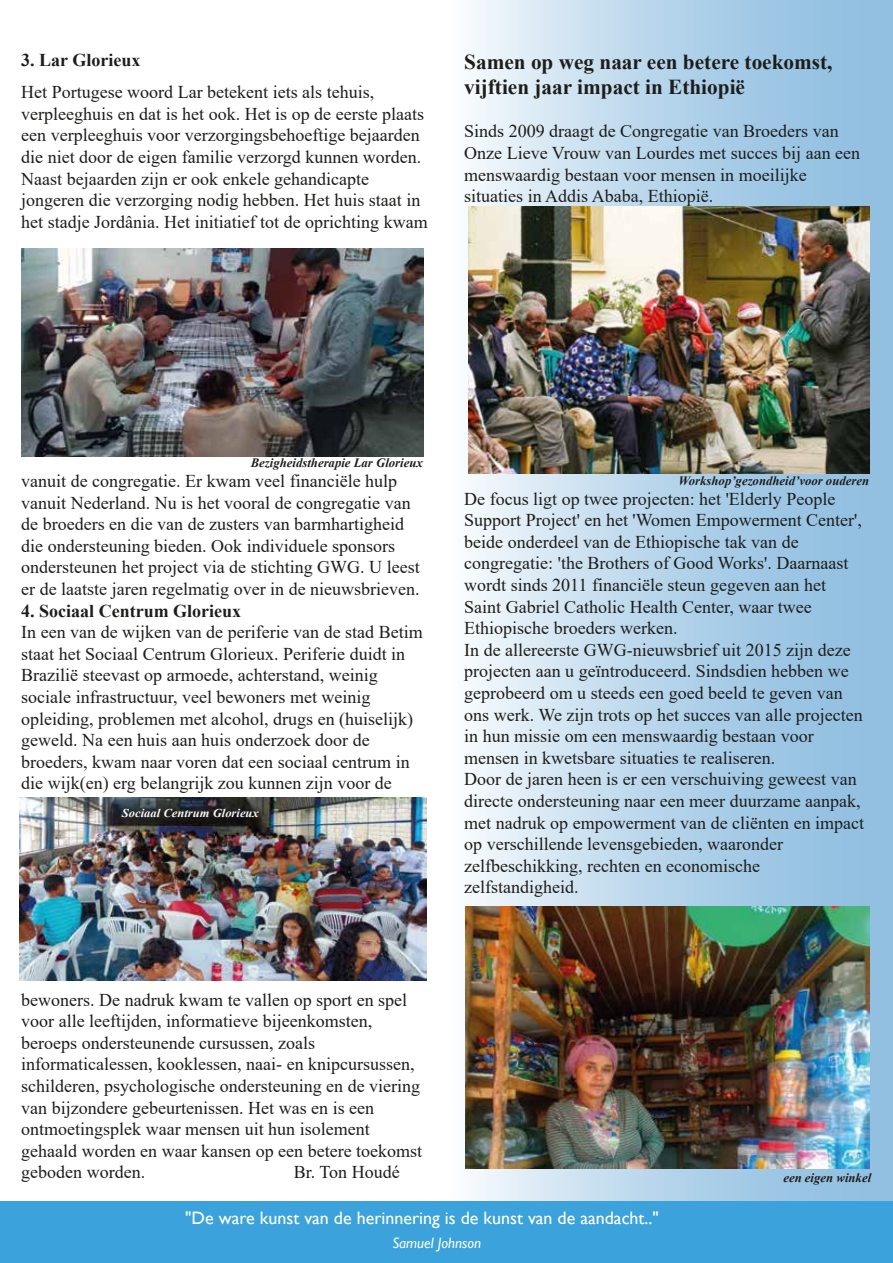
<style>
.page{position:relative;width:893px;height:1263px;background:#fff}
.page>*{position:absolute;margin:0;border:0;box-sizing:border-box;transform-origin:0 0}
.t1{font:700 21.3px/25.5px "Times New Roman";color:#1d1d1b}
.t2{font:18px/21.6px "Times New Roman";color:#1d1d1b}
.t3{font:18px "Gill Sans";color:#fff}
.t4{font:700 18px "Times New Roman";color:#1d1d1b}
.t5{font:italic 15px "Gill Sans";color:#fcfdf8}
.t6{font:italic 700 12.75px "Times New Roman";color:#1d1d1b}
.t7{font:italic 700 12px "Times New Roman";color:#f6f6f6;scale:1.05 1}
</style>
<div class="page">
<div style="left:450px;top:0;width:443px;height:1203px;background:linear-gradient(to right,#f0f6fa,#83b7dd)"></div>
<div style="left:0;top:1202px;width:893px;height:61px;background:#3ba2db"></div>
<img style="left:21px;top:249px;width:402px;height:207px">
<img style="left:468px;top:206px;width:402px;height:267px">
<img style="left:465px;top:907px;width:404px;height:261px">
<img style="left:20px;top:797px;width:406px;height:183px">
<p class="t4" style="left:21px;top:47px;width:121px">3. Lar Glorieux</p>
<p class="t2" style="left:21px;top:81px;width:408px">Het Portugese woord Lar betekent iets als tehuis, verpleeghuis en dat is het ook. Het is op de eerste plaats een verpleeghuis voor verzorgingsbehoeftige bejaarden die niet door de eigen familie verzorgd kunnen worden.<br>Naast bejaarden zijn er ook enkele gehandicapte jongeren die verzorging nodig hebben. Het huis staat in het stadje Jordânia. Het initiatief tot de oprichting kwam</p>
<p class="t1" style="left:464px;top:48px;width:370px">Samen op weg naar een betere toekomst, vijftien jaar impact in Ethiopië</p>
<p class="t2" style="left:464px;top:120px;width:397px">Sinds 2009 draagt de Congregatie van Broeders van Onze Lieve Vrouw van Lourdes met succes bij aan een menswaardig bestaan voor mensen in moeilijke situaties in Addis Ababa, Ethiopië.</p>
<p class="t6" style="left:251px;top:453px;width:174px">Bezigheidstherapie Lar Glorieux</p>
<p class="t2" style="left:21px;top:470px;width:400px">vanuit de congregatie. Er kwam veel financiële hulp vanuit Nederland. Nu is het vooral de congregatie van de broeders en die van de zusters van barmhartigheid die ondersteuning bieden. Ook individuele sponsors ondersteunen het project via de stichting GWG. U leest er de laatste jaren regelmatig over in de nieuwsbrieven.</p>
<p class="t4" style="left:21px;top:598px;width:221px">4. Sociaal Centrum Glorieux</p>
<p class="t2" style="left:21px;top:621px;width:403px">In een van de wijken van de periferie van de stad Betim staat het Sociaal Centrum Glorieux. Periferie duidt in Brazilië steevast op armoede, achterstand, weinig sociale infrastructuur, veel bewoners met weinig opleiding, problemen met alcohol, drugs en (huiselijk) geweld. Na een huis aan huis onderzoek door de broeders, kwam naar voren dat een sociaal centrum in die wijk(en) erg belangrijk zou kunnen zijn voor de</p>
<p class="t7" style="left:122px;top:805px;width:132px">Sociaal Centrum Glorieux</p>
<p class="t2" style="left:21px;top:988px;width:402px">bewoners. De nadruk kwam te vallen op sport en spel voor alle leeftijden, informatieve bijeenkomsten, beroeps ondersteunende cursussen, zoals informaticalessen, kooklessen, naai- en knipcursussen, schilderen, psychologische ondersteuning en de viering van bijzondere gebeurtenissen. Het was en is een ontmoetingsplek waar mensen uit hun isolement gehaald worden en waar kansen op een betere toekomst geboden worden.</p>
<p class="t2" style="left:294px;top:1161px;width:107px">Br. Ton Houdé</p>
<p class="t6" style="left:678px;top:471px;width:192px">Workshop’gezondheid’voor ouderen</p>
<p class="t2" style="left:464px;top:487px;width:401px">De focus ligt op twee projecten: het 'Elderly People Support Project' en het 'Women Empowerment Center', beide onderdeel van de Ethiopische tak van de congregatie: 'the Brothers of Good Works'. Daarnaast wordt sinds 2011 financiële steun gegeven aan het Saint Gabriel Catholic Health Center, waar twee Ethiopische broeders werken.<br>In de allereerste GWG-nieuwsbrief uit 2015 zijn deze projecten aan u geïntroduceerd. Sindsdien hebben we geprobeerd om u steeds een goed beeld te geven van ons werk. We zijn trots op het succes van alle projecten in hun missie om een menswaardig bestaan voor mensen in kwetsbare situaties te realiseren.<br>Door de jaren heen is er een verschuiving geweest van directe ondersteuning naar een meer duurzame aanpak, met nadruk op empowerment van de cliënten en impact op verschillende levensgebieden, waaronder zelfbeschikking, rechten en economische zelfstandigheid.</p>
<p class="t6" style="left:783px;top:1169px;width:89px">een eigen winkel</p>
<p class="t3" style="left:185px;top:1207px;width:475px">"De ware kunst van de herinnering is de kunst van de aandacht.."</p>
<p class="t5" style="left:392px;top:1234px;width:90px">Samuel Johnson</p>
</div>
